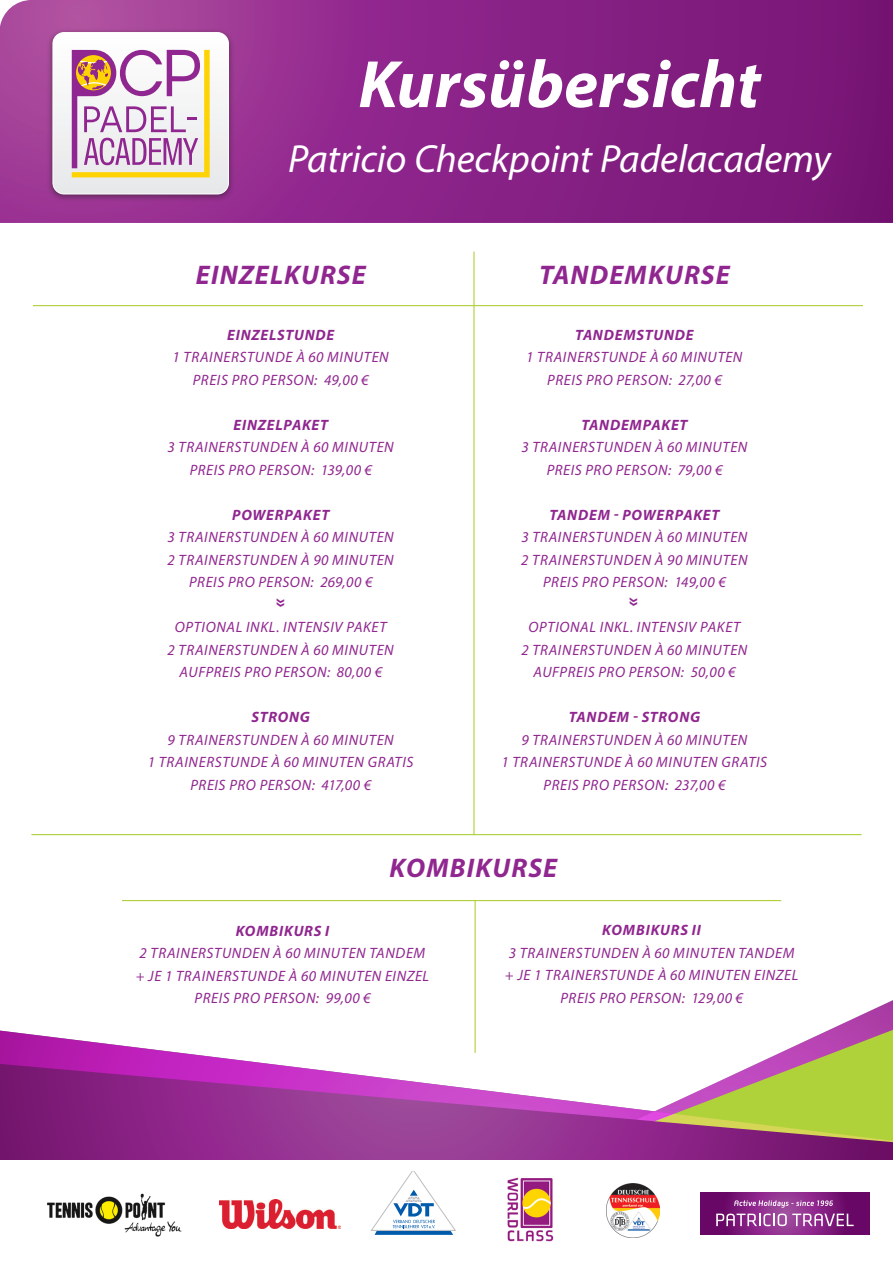
<style>
.page{position:relative;width:893px;height:1263px;background:#fff}
.page>*{position:absolute;margin:0;border:0;box-sizing:border-box;transform-origin:0 0}
.t1{font:italic 700 67.5px "Myriad Pro";color:#fff}
.t2{font:italic 39.45px "Myriad Pro";letter-spacing:-.005em;color:#fff}
.Event_Erklärung{font:italic 700 27px "Myriad Pro";letter-spacing:.045em;color:#90268f}
.Event_Erklärung-2{font:italic 700 19.5px "Myriad Pro";color:#90268f}
.Event_Erklärung-3{font:italic 15px "Myriad Pro";letter-spacing:.04em;color:#90268f}
.Event_Erklärung-4{font:italic 700 15px "Myriad Pro";letter-spacing:.05em;color:#90268f}
</style>
<div class="page">
<svg style="left:474px;top:997px;width:419px;height:33px"></svg>
<svg style="left:0;top:1030px;width:893px;height:34px"></svg>
<svg style="left:0;top:1064px;width:893px;height:96px;background:#a96096"></svg>
<svg style="left:0;top:0;width:893px;height:223px;background:#8a2486"></svg>
<hr style="left:33px;top:305px;width:830px;height:1px;background:#afd13a">
<img style="left:507px;top:1177px;width:47px;height:65px">
<svg style="left:700px;top:1192px;width:170px;height:42px;background:#781776"></svg>
<svg style="left:716px;top:1200px;width:138px;height:26px;background:#9e529d"></svg>
<img style="left:606px;top:1183px;width:54px;height:54px">
<svg style="left:371px;top:1171px;width:85px;height:64px"></svg>
<img style="left:46px;top:1193px;width:136px;height:44px">
<img style="left:219px;top:1199px;width:121px;height:29px">
<hr style="left:473px;top:252px;width:2px;height:583px;background:#afd13a">
<hr style="left:31px;top:834px;width:830px;height:1px;background:#afd13a">
<hr style="left:122px;top:900px;width:659px;height:1px;background:#afd13a">
<hr style="left:475px;top:900px;width:1px;height:153px;background:#afd13a">
<div style="left:47px;top:28px;width:188px;height:175px;background:#231f20;opacity:.55"></div>
<svg style="left:53px;top:33px;width:175px;height:161px"></svg>
<div style="left:53px;top:32px;width:176px;height:162px;border:1px solid #fff;border-radius:11px"></div>
<p class="t1" style="left:358px;top:40px;width:404px">Kursübersicht</p>
<p class="t2" style="left:288px;top:135px;width:544px">Patricio Checkpoint Padelacademy</p>
<p class="Event_Erklärung" style="left:196px;top:258px;width:172px">EINZELKURSE</p>
<p class="Event_Erklärung" style="left:539px;top:258px;width:192px">TANDEMKURSE</p>
<p class="Event_Erklärung-4" style="left:227px;top:325px;width:109px">EINZELSTUNDE</p>
<p class="Event_Erklärung-3" style="left:173px;top:348px;width:218px">1 TRAINERSTUNDE À 60 MINUTEN</p>
<p class="Event_Erklärung-3" style="left:193px;top:370px;width:177px">PREIS PRO PERSON: 49,00 €</p>
<p class="Event_Erklärung-4" style="left:233px;top:415px;width:96px">EINZELPAKET</p>
<p class="Event_Erklärung-3" style="left:168px;top:438px;width:228px">3 TRAINERSTUNDEN À 60 MINUTEN</p>
<p class="Event_Erklärung-3" style="left:190px;top:460px;width:184px">PREIS PRO PERSON: 139,00 €</p>
<p class="Event_Erklärung-4" style="left:232px;top:505px;width:99px">POWERPAKET</p>
<p class="Event_Erklärung-3" style="left:168px;top:528px;width:228px">3 TRAINERSTUNDEN À 60 MINUTEN</p>
<p class="Event_Erklärung-3" style="left:168px;top:550px;width:228px">2 TRAINERSTUNDEN À 90 MINUTEN</p>
<p class="Event_Erklärung-3" style="left:189px;top:573px;width:185px">PREIS PRO PERSON: 269,00 €</p>
<p class="Event_Erklärung-3" style="left:175px;top:618px;width:213px">OPTIONAL INKL. INTENSIV PAKET</p>
<p class="Event_Erklärung-3" style="left:168px;top:640px;width:228px">2 TRAINERSTUNDEN À 60 MINUTEN</p>
<p class="Event_Erklärung-3" style="left:180px;top:663px;width:204px">AUFPREIS PRO PERSON: 80,00 €</p>
<p class="Event_Erklärung-4" style="left:251px;top:707px;width:60px">STRONG</p>
<p class="Event_Erklärung-3" style="left:168px;top:730px;width:228px">9 TRAINERSTUNDEN À 60 MINUTEN</p>
<p class="Event_Erklärung-3" style="left:148px;top:753px;width:267px">1 TRAINERSTUNDE À 60 MINUTEN GRATIS</p>
<p class="Event_Erklärung-3" style="left:190px;top:775px;width:182px">PREIS PRO PERSON: 417,00 €</p>
<p class="Event_Erklärung-2" style="left:293px;top:598px;width:10px;rotate:90deg">»</p>
<p class="Event_Erklärung-4" style="left:575px;top:325px;width:120px">TANDEMSTUNDE</p>
<p class="Event_Erklärung-3" style="left:526px;top:348px;width:218px">1 TRAINERSTUNDE À 60 MINUTEN</p>
<p class="Event_Erklärung-3" style="left:547px;top:370px;width:176px">PREIS PRO PERSON: 27,00 €</p>
<p class="Event_Erklärung-4" style="left:581px;top:415px;width:108px">TANDEMPAKET</p>
<p class="Event_Erklärung-3" style="left:521px;top:438px;width:228px">3 TRAINERSTUNDEN À 60 MINUTEN</p>
<p class="Event_Erklärung-3" style="left:547px;top:460px;width:177px">PREIS PRO PERSON: 79,00 €</p>
<p class="Event_Erklärung-4" style="left:549px;top:505px;width:171px">TANDEM - POWERPAKET</p>
<p class="Event_Erklärung-3" style="left:521px;top:528px;width:228px">3 TRAINERSTUNDEN À 60 MINUTEN</p>
<p class="Event_Erklärung-3" style="left:521px;top:550px;width:228px">2 TRAINERSTUNDEN À 90 MINUTEN</p>
<p class="Event_Erklärung-3" style="left:543px;top:573px;width:184px">PREIS PRO PERSON: 149,00 €</p>
<p class="Event_Erklärung-3" style="left:528px;top:618px;width:213px">OPTIONAL INKL. INTENSIV PAKET</p>
<p class="Event_Erklärung-3" style="left:521px;top:640px;width:228px">2 TRAINERSTUNDEN À 60 MINUTEN</p>
<p class="Event_Erklärung-3" style="left:533px;top:663px;width:204px">AUFPREIS PRO PERSON: 50,00 €</p>
<p class="Event_Erklärung-4" style="left:569px;top:707px;width:133px">TANDEM - STRONG</p>
<p class="Event_Erklärung-3" style="left:521px;top:730px;width:228px">9 TRAINERSTUNDEN À 60 MINUTEN</p>
<p class="Event_Erklärung-3" style="left:501px;top:753px;width:267px">1 TRAINERSTUNDE À 60 MINUTEN GRATIS</p>
<p class="Event_Erklärung-3" style="left:544px;top:775px;width:183px">PREIS PRO PERSON: 237,00 €</p>
<p class="Event_Erklärung-2" style="left:646px;top:597px;width:10px;rotate:90deg">»</p>
<p class="Event_Erklärung" style="left:390px;top:850px;width:169px">KOMBIKURSE</p>
<p class="Event_Erklärung-4" style="left:236px;top:921px;width:95px">KOMBIKURS I</p>
<p class="Event_Erklärung-3" style="left:140px;top:944px;width:287px">2 TRAINERSTUNDEN À 60 MINUTEN TANDEM</p>
<p class="Event_Erklärung-3" style="left:136px;top:966px;width:295px">+ JE 1 TRAINERSTUNDE À 60 MINUTEN EINZEL</p>
<p class="Event_Erklärung-3" style="left:195px;top:989px;width:177px">PREIS PRO PERSON: 99,00 €</p>
<p class="Event_Erklärung-4" style="left:602px;top:920px;width:100px">KOMBIKURS II</p>
<p class="Event_Erklärung-3" style="left:509px;top:943px;width:287px">3 TRAINERSTUNDEN À 60 MINUTEN TANDEM</p>
<p class="Event_Erklärung-3" style="left:505px;top:966px;width:295px">+ JE 1 TRAINERSTUNDE À 60 MINUTEN EINZEL</p>
<p class="Event_Erklärung-3" style="left:560px;top:988px;width:184px">PREIS PRO PERSON: 129,00 €</p>
</div>
